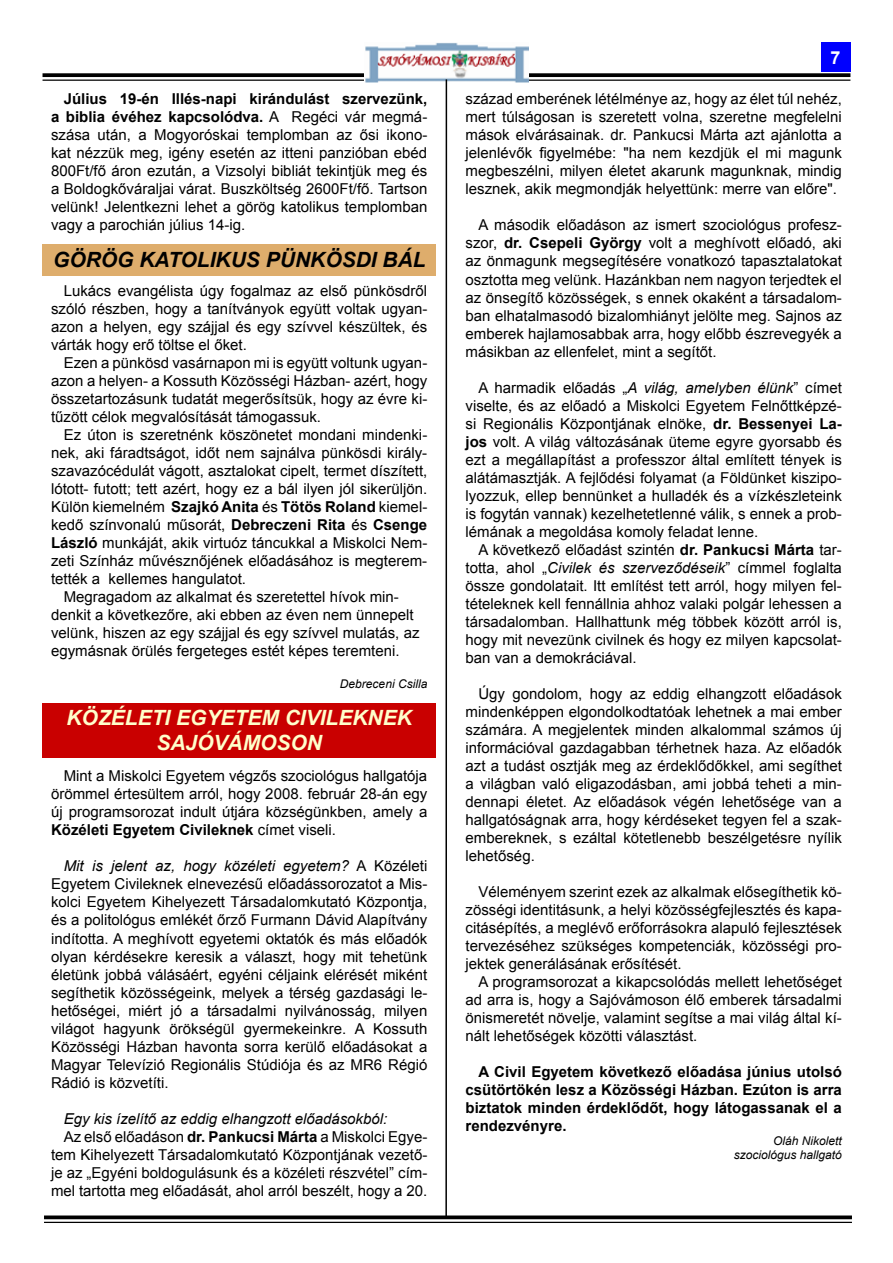
<style>
.page{position:relative;width:893px;height:1263px;background:#fff}
.page>*{position:absolute;margin:0;border:0;box-sizing:border-box;transform-origin:0 0}
.t1{font:italic 700 21px/25.2px "Arial";color:#ffc;text-align:center}
.t2{font:italic 700 21px "Arial";color:#000}
.t3{font:700 18px "Arial";color:#fff}
.t4{font:15px/18px "Arial";color:#000;text-align:justify}
.t5{font:700 15px/18px "Arial";color:#000;text-align:justify}
.t6{font:italic 15px "Arial";color:#000}
.t7{font:italic 12px/14.4px "Arial";color:#000;text-align:right}
.s1{font-weight:700}
.s2{font-style:italic}
</style>
<div class="page">
<div style="left:821px;top:43px;width:29px;height:29px;background:#00f"></div>
<svg style="left:43px;top:73px;width:807px;height:4px;background:#131313"></svg>
<hr style="left:43px;top:80px;width:807px;height:1px;background:#000">
<img style="left:365px;top:43px;width:163px;height:40px">
<svg style="left:44px;top:1215px;width:808px;height:4px;background:#202020"></svg>
<hr style="left:44px;top:1222px;width:808px;height:1px;background:#000">
<hr style="left:445px;top:79px;width:2px;height:1138px;background:#000">
<div style="left:43px;top:244px;width:393px;height:31px;background:#dead6c"></div>
<div style="left:43px;top:703px;width:393px;height:55px;background:#c90000"></div>
<p class="t3" style="left:831px;top:46px;width:12px">7</p>
<p class="t4" style="left:51px;top:90px;width:378px;text-indent:13px"><span class="s1">Július 19-én Illés-napi kirándulást szervezünk, a biblia évéhez kapcsolódva.</span> A Regéci vár megmá&shy;szása után, a Mogyoróskai templomban az ősi ikono&shy;kat nézzük meg, igény esetén az itteni panzióban ebéd 800Ft/fő áron ezután, a Vizsolyi bibliát tekintjük meg és a Boldogkőváraljai várat. Buszköltség 2600Ft/fő. Tartson velünk! Jelentkezni lehet a görög katolikus templomban vagy a parochián július 14-ig.</p>
<p class="t4" style="left:466px;top:90px;width:378px">század emberének létélménye az, hogy az élet túl nehéz, mert túlságosan is szeretett volna, szeretne megfelelni mások elvárásainak. dr. Pankucsi Márta azt ajánlotta a jelenlévők figyelmébe: "ha nem kezdjük el mi magunk megbeszélni, milyen életet akarunk magunknak, mindig lesznek, akik megmondják helyettünk: merre van előre".</p>
<p class="t4" style="left:466px;top:216px;width:378px;text-indent:13px">A második előadáson az ismert szociológus profes - szor, <span class="s1">dr. Csepeli György</span> volt a meghívott előadó, aki az önmagunk megsegítésére vonatkozó tapasztalatokat osztotta meg velünk. Hazánkban nem nagyon terjedtek el az önsegítő közösségek, s ennek okaként a társadalom&shy;ban elhatalmasodó bizalomhiányt jelölte meg. Sajnos az emberek hajlamosabbak arra, hogy előbb észrevegyék a másikban az ellenfelet, mint a segítőt.</p>
<p class="t4" style="left:466px;top:378px;width:378px;text-indent:13px">A harmadik előadás „<span class="s2">A világ, amelyben élünk</span>” címet viselte, és az előadó a Miskolci Egyetem Felnőttképzé&shy;si Regionális Központjának elnöke, <span class="s1">dr. Bessenyei La&shy;jos</span> volt. A világ változásának üteme egyre gyorsabb és ezt a megállapítást a professzor által említett tények is alátámasztják. A fejlődési folyamat (a Földünket kiszipo&shy;lyozzuk, ellep bennünket a hulladék és a vízkészleteink is fogytán vannak) kezelhetetlenné válik, s ennek a prob&shy;lémának a megoldása komoly feladat lenne.</p>
<p class="t4" style="left:466px;top:540px;width:378px;text-indent:13px">A következő előadást szintén <span class="s1">dr. Pankucsi Márta</span> tar&shy;totta, ahol „<span class="s2">Civilek és szerveződéseik</span>” címmel foglalta össze gondolatait. Itt említést tett arról, hogy milyen fel&shy;tételeknek kell fennállnia ahhoz valaki polgár lehessen a társadalomban. Hallhattunk még többek között arról is, hogy mit nevezünk civilnek és hogy ez milyen kapcsolat&shy;ban van a demokráciával.</p>
<p class="t4" style="left:466px;top:684px;width:378px;text-indent:13px">Úgy gondolom, hogy az eddig elhangzott előadások mindenképpen elgondolkodtatóak lehetnek a mai ember számára. A megjelentek minden alkalommal számos új információval gazdagabban térhetnek haza. Az előadók azt a tudást osztják meg az érdeklődőkkel, ami segíthet a világban való eligazodásban, ami jobbá teheti a min&shy;dennapi életet. Az előadások végén lehetősége van a hallgatóságnak arra, hogy kérdéseket tegyen fel a szak&shy;embereknek, s ezáltal kötetlenebb beszélgetésre nyílik lehetőség.</p>
<p class="t4" style="left:466px;top:882px;width:378px;text-indent:13px">Véleményem szerint ezek az alkalmak elősegíthetik kö&shy;zösségi identitásunk, a helyi közösségfejlesztés és kapa&shy;citásépítés, a meglévő erőforrásokra alapuló fejlesztések tervezéséhez szükséges kompetenciák, közösségi pro&shy;jektek generálásának erősítését.</p>
<p class="t4" style="left:466px;top:972px;width:378px;text-indent:13px">A programsorozat a kikapcsolódás mellett lehetőséget ad arra is, hogy a Sajóvámoson élő emberek társadalmi önismeretét növelje, valamint segítse a mai világ által kí&shy;nált lehetőségek közötti választást.</p>
<p class="t5" style="left:466px;top:1063px;width:378px;text-indent:13px">A Civil Egyetem következő előadása június utolsó csütörtökén lesz a Közösségi Házban. Ezúton is arra biztatok minden érdeklődőt, hogy látogassanak el a rendezvényre.</p>
<p class="t7" style="left:734px;top:1134px;width:110px">Oláh Nikolett szociológus hallgató</p>
<h1 class="t2" style="left:53px;top:246px;width:374px">GÖRÖG KATOLIKUS PÜNKÖSDI BÁL</h1>
<p class="t4" style="left:51px;top:282px;width:378px;text-indent:13px">Lukács evangélista úgy fogalmaz az első pünkösdről szóló részben, hogy a tanítványok együtt voltak ugyan&shy;azon a helyen, egy szájjal és egy szívvel készültek, és várták hogy erő töltse el őket.</p>
<p class="t4" style="left:51px;top:354px;width:378px;text-indent:13px">Ezen a pünkösd vasárnapon mi is együtt voltunk ugyan&shy;azon a helyen- a Kossuth Közösségi Házban- azért, hogy összetartozásunk tudatát megerősítsük, hogy az évre ki&shy;tűzött célok megvalósítását támogassuk.</p>
<p class="t4" style="left:64px;top:426px;width:365px">Ez úton is szeretnénk köszönetet mondani mindenki-</p>
<p class="t4" style="left:51px;top:444px;width:378px">nek, aki fáradtságot, időt nem sajnálva pünkösdi király-</p>
<p class="t4" style="left:51px;top:462px;width:378px">szavazócédulát vágott, asztalokat cipelt, termet díszített,</p>
<p class="t4" style="left:51px;top:480px;width:378px">lótott- futott; tett azért, hogy ez a bál ilyen jól sikerüljön.</p>
<p class="t4" style="left:51px;top:498px;width:378px">Külön kiemelném <span class="s1">Szajkó Anita</span> és <span class="s1">Tötös Roland</span> kiemel-</p>
<p class="t4" style="left:51px;top:516px;width:378px">kedő színvonalú műsorát, <span class="s1">Debreczeni Rita</span> és <span class="s1">Csenge</span></p>
<p class="t4" style="left:51px;top:534px;width:378px"><span class="s1">László</span> munkáját, akik virtuóz táncukkal a Miskolci Nem-</p>
<p class="t4" style="left:51px;top:552px;width:378px">zeti Színház művésznőjének előadásához is megterem-</p>
<p class="t4" style="left:51px;top:570px;width:197px">tették a kellemes hangulatot.</p>
<p class="t4" style="left:64px;top:588px;width:337px">Megragadom az alkalmat és szeretettel hívok min-</p>
<p class="t4" style="left:51px;top:606px;width:364px">denkit a következőre, aki ebben az éven nem ünnepelt</p>
<p class="t4" style="left:51px;top:624px;width:370px">velünk, hiszen az egy szájjal és egy szívvel mulatás, az</p>
<p class="t4" style="left:51px;top:642px;width:350px">egymásnak örülés fergeteges estét képes teremteni.</p>
<p class="t7" style="left:340px;top:677px;width:89px">Debreceni Csilla</p>
<h1 class="t1" style="left:66px;top:706px;width:347px">KÖZÉLETI EGYETEM CIVILEKNEK<br>SAJÓVÁMOSON</h1>
<p class="t4" style="left:51px;top:767px;width:378px;text-indent:13px">Mint a Miskolci Egyetem végzős szociológus hallgatója örömmel értesültem arról, hogy 2008. február 28-án egy új programsorozat indult útjára községünkben, amely a <span class="s1">Közéleti Egyetem Civileknek</span> címet viseli.</p>
<p class="t4" style="left:51px;top:857px;width:378px;text-indent:13px"><span class="s2">Mit is jelent az, hogy közéleti egyetem?</span> A Közéleti Egyetem Civileknek elnevezésű előadássorozatot a Mis&shy;kolci Egyetem Kihelyezett Társadalomkutató Központja, és a politológus emlékét őrző Furmann Dávid Alapítvány indította. A meghívott egyetemi oktatók és más előadók olyan kérdésekre keresik a választ, hogy mit tehetünk életünk jobbá válásáért, egyéni céljaink elérését miként segíthetik közösségeink, melyek a térség gazdasági le&shy;hetőségei, miért jó a társadalmi nyilvánosság, milyen világot hagyunk örökségül gyermekeinkre. A Kossuth Közösségi Házban havonta sorra kerülő előadásokat a Magyar Televízió Regionális Stúdiója és az MR6 Régió Rádió is közvetíti.</p>
<p class="t6" style="left:64px;top:1108px;width:325px">Egy kis ízelítő az eddig elhangzott előadásokból:</p>
<p class="t4" style="left:64px;top:1127px;width:365px">Az első előadáson <span class="s1">dr. Pankucsi Márta</span> a Miskolci Egye-</p>
<p class="t4" style="left:51px;top:1145px;width:378px">tem Kihelyezett Társadalomkutató Központjának vezető-</p>
<p class="t4" style="left:51px;top:1163px;width:378px">je az „Egyéni boldogulásunk és a közéleti részvétel” cím-</p>
<p class="t4" style="left:51px;top:1181px;width:378px">mel tartotta meg előadását, ahol arról beszélt, hogy a 20.</p>
</div>
